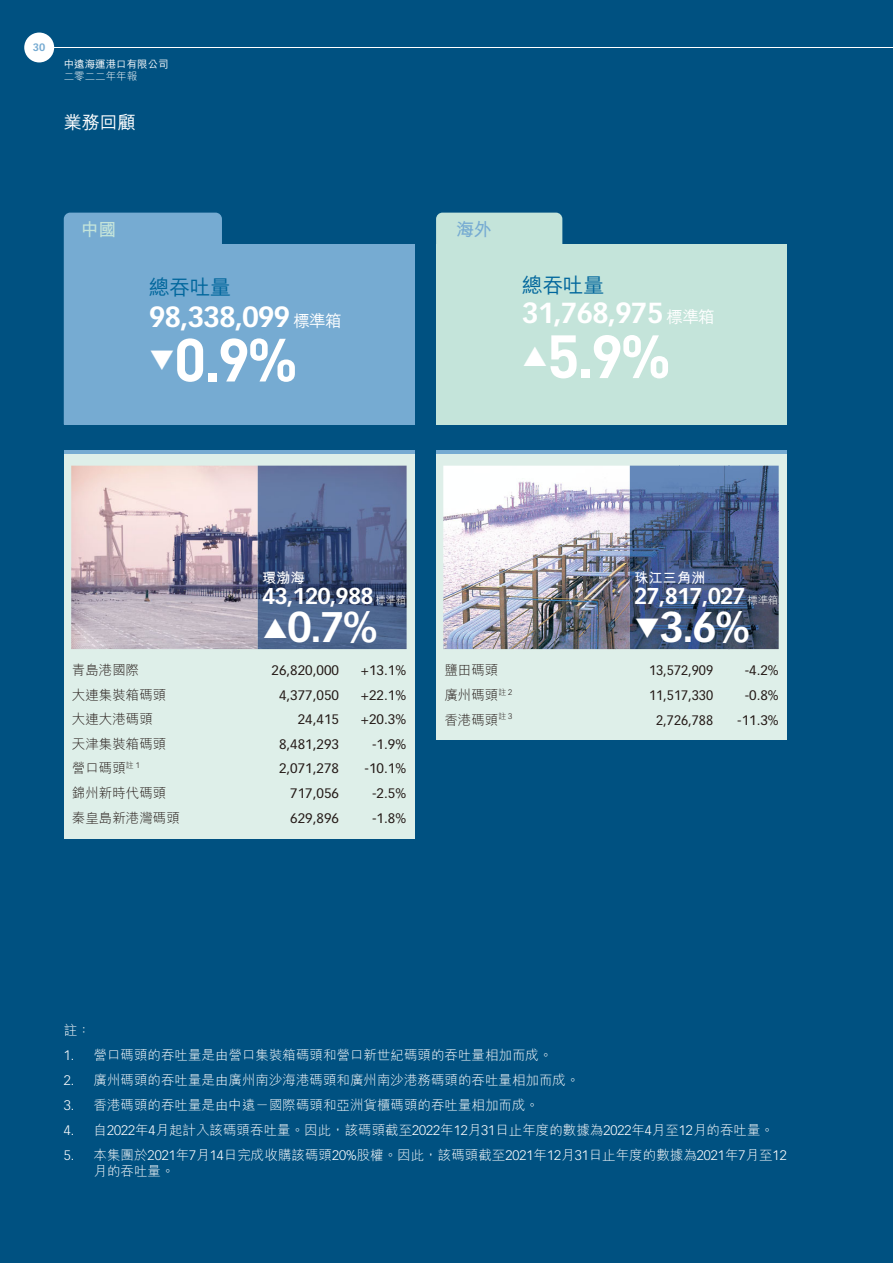
<style>
.page{position:relative;width:893px;height:1263px;background:#005181}
.page>*{position:absolute;margin:0;border:0;box-sizing:border-box;transform-origin:0 0}
.t1{font:700 60px "DIN Pro";color:#fff}
.t2{font:700 42px "Vectora LT Std";color:#fff}
.t3{font:700 28.5px "Vectora LT Std";letter-spacing:-.04em;color:#fff}
.t4{font:700 22.5px "Vectora LT Std";letter-spacing:-.04em;color:#fff}
.t5{font:21px "M Hei HK Medium E Ten B5 H";letter-spacing:-.025em;color:#00669c}
.t6{font:18px "M Hei HK Medium E Ten B5 H";color:#fff}
.t7{font:18px "M Hei HK Bold E Ten B5 H";color:#c4e4da}
.t8{font:18px "M Hei HK Bold E Ten B5 H";color:#76abd2}
.t9{font:14.25px "M Hei HK Bold E Ten B5 H";color:#fff}
.t10{font:13.5px/16.5px "M Hei HK Light E Ten B5 H";color:#fff}
.t11{font:13.5px "Vectora LT Std";color:#231916}
.t12{font:13.5px "M Hei HK Light E Ten B5 H";color:#231916}
.t13{font:13.5px "Vectora LT Std";color:#231916;scale:.95 1}
.t14{font:10.5px "M Hei HK Medium E Ten B5 H";color:#fff}
.t15{font:10.5px "M Hei HK Light E Ten B5 H";color:#fff}
.t16{font:700 10.5px "Vectora LT Std";color:#76abd2}
.s1{font-family:"M Hei HK Medium E Ten B5 H";font-weight:400;font-size:16.5px}
.s2{font-family:"M Hei HK Light E Ten B5 H";font-weight:400;font-size:10.5px}
.s3{font-family:"Vectora LT Std";font-weight:300}
</style>
<div class="page">
<hr style="left:54px;top:47px;width:839px;height:1px;background:#fff">
<div style="left:24px;top:33px;width:30px;height:29px;background:#fff;border-radius:50%"></div>
<div style="left:64px;top:213px;width:158px;height:31px;background:#76abd2"></div>
<div style="left:64px;top:451px;width:350px;height:388px;background:#deefe9"></div>
<div style="left:436px;top:451px;width:350px;height:289px;background:#deefe9"></div>
<img style="left:71px;top:466px;width:187px;height:183px">
<img style="left:443px;top:466px;width:187px;height:183px">
<div style="left:64px;top:244px;width:350px;height:180px;background:#76abd2"></div>
<div style="left:436px;top:244px;width:351px;height:180px;background:#c4e4da"></div>
<img style="left:630px;top:466px;width:149px;height:183px">
<hr style="left:64px;top:451px;width:351px;height:3px;background:#76abd2">
<hr style="left:436px;top:451px;width:351px;height:3px;background:#76abd2">
<div style="left:436px;top:213px;width:126px;height:31px;background:#c4e4da"></div>
<svg style="left:258px;top:466px;width:149px;height:183px;background:#4e628c"></svg>
<p class="t16" style="left:33px;top:42px;width:14px">30</p>
<p class="t14" style="left:64px;top:60px;width:106px">中遠海運港口有限公司</p>
<p class="t15" style="left:64px;top:72px;width:75px">二零二二年年報</p>
<h3 class="t6" style="left:64px;top:116px;width:74px">業務回顧</h3>
<h3 class="t7" style="left:81px;top:223px;width:37px">中國</h3>
<h3 class="t8" style="left:456px;top:223px;width:37px">海外</h3>
<h3 class="t5" style="left:149px;top:280px;width:84px">總吞吐量</h3>
<h3 class="t3" style="left:149px;top:303px;width:194px">98,338,099 <span class="s1">標準箱</span></h3>
<h1 class="t1" style="left:149px;top:339px;width:151px">❑0.9%</h1>
<h3 class="t5" style="left:522px;top:278px;width:84px">總吞吐量</h3>
<h3 class="t3" style="left:522px;top:300px;width:194px">31,768,975 <span class="s1">標準箱</span></h3>
<h1 class="t1" style="left:547px;top:335px;width:126px">5.9%</h1>
<p class="t9" style="left:262px;top:572px;width:44px">環渤海</p>
<h3 class="t4" style="left:262px;top:585px;width:146px">43,120,988 <span class="s2">標準箱</span></h3>
<h2 class="t2" style="left:287px;top:607px;width:92px">0.7%</h2>
<p class="t12" style="left:72px;top:665px;width:69px">青島港國際</p>
<p class="t11" style="left:271px;top:664px;width:69px">26,820,000</p>
<p class="t11" style="left:361px;top:664px;width:47px">+13.1%</p>
<p class="t12" style="left:72px;top:689px;width:96px">大連集裝箱碼頭</p>
<p class="t11" style="left:279px;top:688px;width:62px">4,377,050</p>
<p class="t11" style="left:361px;top:688px;width:47px">+22.1%</p>
<p class="t12" style="left:72px;top:714px;width:83px">大連大港碼頭</p>
<p class="t11" style="left:298px;top:713px;width:43px">24,415</p>
<p class="t11" style="left:361px;top:713px;width:47px">+20.3%</p>
<p class="t12" style="left:72px;top:739px;width:96px">天津集裝箱碼頭</p>
<p class="t11" style="left:279px;top:737px;width:62px">8,481,293</p>
<p class="t11" style="left:372px;top:737px;width:36px">-1.9%</p>
<p class="t12" style="left:72px;top:763px;width:69px">營口碼頭<sup>註</sup> <sup>1</sup></p>
<p class="t11" style="left:279px;top:762px;width:62px">2,071,278</p>
<p class="t11" style="left:365px;top:762px;width:43px">-10.1%</p>
<p class="t12" style="left:72px;top:788px;width:96px">錦州新時代碼頭</p>
<p class="t11" style="left:290px;top:787px;width:50px">717,056</p>
<p class="t11" style="left:372px;top:787px;width:36px">-2.5%</p>
<p class="t12" style="left:72px;top:812px;width:109px">秦皇島新港灣碼頭</p>
<p class="t11" style="left:290px;top:811px;width:50px">629,896</p>
<p class="t11" style="left:372px;top:811px;width:36px">-1.8%</p>
<p class="t9" style="left:634px;top:572px;width:73px">珠江三角洲</p>
<h3 class="t4" style="left:634px;top:585px;width:146px">27,817,027 <span class="s2">標準箱</span></h3>
<h2 class="t2" style="left:634px;top:607px;width:117px">❑3.6%</h2>
<p class="t12" style="left:444px;top:665px;width:55px">鹽田碼頭</p>
<p class="t13" style="left:649px;top:664px;width:69px">13,572,909</p>
<p class="t11" style="left:745px;top:664px;width:36px">-4.2%</p>
<p class="t12" style="left:444px;top:690px;width:69px">廣州碼頭<sup>註</sup> <sup>2</sup></p>
<p class="t13" style="left:649px;top:689px;width:69px">11,517,330</p>
<p class="t11" style="left:745px;top:689px;width:36px">-0.8%</p>
<p class="t12" style="left:444px;top:714px;width:69px">香港碼頭<sup>註</sup> <sup>3</sup></p>
<p class="t13" style="left:656px;top:713px;width:62px">2,726,788</p>
<p class="t11" style="left:737px;top:713px;width:43px">-11.3%</p>
<p class="t10" style="left:64px;top:1023px;width:28px">註：</p>
<p class="t10" style="left:64px;top:1048px;width:490px"><span class="s3">1.</span> 營口碼頭的吞吐量是由營口集裝箱碼頭和營口新世紀碼頭的吞吐量相加而成。</p>
<p class="t10" style="left:64px;top:1073px;width:517px"><span class="s3">2.</span> 廣州碼頭的吞吐量是由廣州南沙海港碼頭和廣州南沙港務碼頭的吞吐量相加而成。</p>
<p class="t10" style="left:64px;top:1098px;width:477px"><span class="s3">3.</span> 香港碼頭的吞吐量是由中遠－國際碼頭和亞洲貨櫃碼頭的吞吐量相加而成。</p>
<p class="t10" style="left:64px;top:1123px;width:712px"><span class="s3">4.</span> 自<span class="s3">2022</span>年<span class="s3">4</span>月起計入該碼頭吞吐量。因此，該碼頭截至<span class="s3">2022</span>年<span class="s3">12</span>月<span class="s3">31</span>日止年度的數據為<span class="s3">2022</span>年<span class="s3">4</span>月至<span class="s3">12</span>月的吞吐量。</p>
<p class="t10" style="left:94px;top:1148px;width:695px;text-indent:-30px"><span class="s3">5.</span> 本集團於<span class="s3">2021</span>年<span class="s3">7</span>月<span class="s3">14</span>日完成收購該碼頭<span class="s3">20%</span>股權。因此，該碼頭截至<span class="s3">2021</span>年<span class="s3">12</span>月<span class="s3">31</span>日止年度的數據為<span class="s3">2021</span>年<span class="s3">7</span>月至<span class="s3">12</span>月的吞吐量。</p>
</div>
